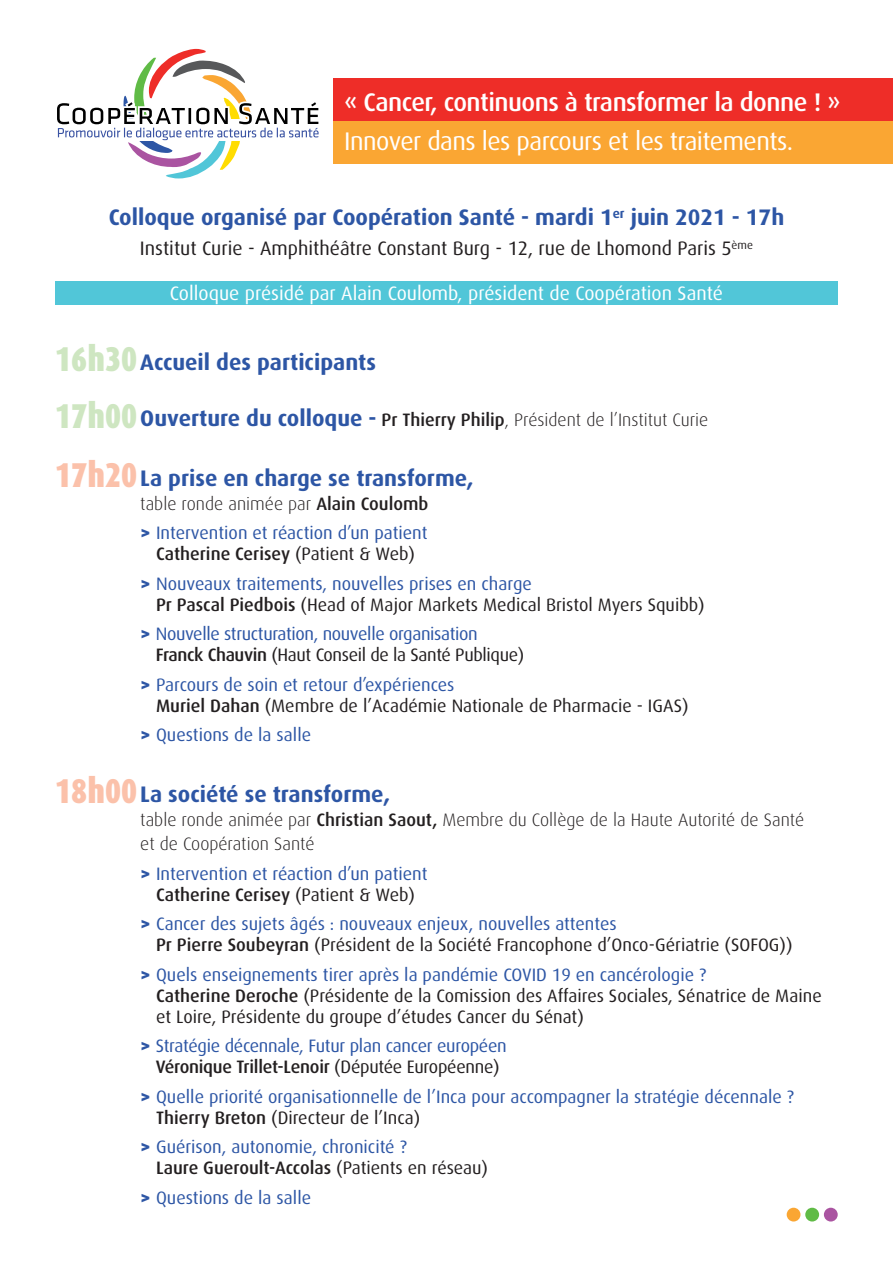
<style>
.page{position:relative;width:893px;height:1263px;background:#fff}
.page>*{position:absolute;margin:0;border:0;box-sizing:border-box;transform-origin:0 0}
.t1{font:900 34.5px/56.2px "Dax Condensed";color:#cee6c1}
.t2{font:900 34.5px "Dax Condensed";color:#fbc1aa}
.t3{font:500 25.5px "Dax";letter-spacing:-.02em;color:#fff}
.t4{font:25.5px "Dax";letter-spacing:-.02em;color:#fff}
.t5{font:700 22.5px "Dax";color:#2d56a5}
.t6{font:19.5px "Dax";color:#231f20}
.t7{font:19.5px "Dax";color:#fff}
.t8{font:18px/21px "Dax";color:#2d56a5}
.t9{font:18px/21px "Dax";color:#231f20}
.t10{font:300 18px/24px "Dax";color:#231f20}
.s1{font-weight:700;font-size:22.5px;color:#2d56a5}
.s2{font-weight:500}
.s3{font-weight:300;color:#231f20}
.s4{font-weight:500;color:#231f20}
.s5{font-weight:900}
.s6{color:#231f20}
.s7{font-weight:900;color:#2d56a5}
.s8{color:#2d56a5}
</style>
<div class="page">
<svg style="left:57px;top:49px;width:262px;height:129px"></svg>
<div style="left:334px;top:79px;width:559px;height:42px;background:#ee2d28"></div>
<div style="left:334px;top:121px;width:559px;height:43px;background:#faa633"></div>
<div style="left:55px;top:281px;width:783px;height:24px;background:#51c6d8"></div>
<div style="left:824px;top:1208px;width:14px;height:13px;background:#aa54a1;border-radius:50%"></div>
<div style="left:805px;top:1208px;width:14px;height:13px;background:#60bb46;border-radius:50%"></div>
<div style="left:787px;top:1208px;width:13px;height:13px;background:#faa633;border-radius:50%"></div>
<h2 class="t3" style="left:344px;top:88px;width:498px">« Cancer, continuons à transformer la donne ! »</h2>
<h2 class="t4" style="left:344px;top:127px;width:451px">Innover dans les parcours et les traitements.</h2>
<p class="t5" style="left:109px;top:205px;width:677px">Colloque organisé par Coopération Santé - mardi 1<sup>er</sup> juin 2021 - 17h</p>
<p class="t6" style="left:140px;top:238px;width:615px">Institut Curie - Amphithéâtre Constant Burg - 12, rue de Lhomond Paris 5<sup>ème</sup></p>
<p class="t7" style="left:170px;top:283px;width:555px">Colloque présidé par Alain Coulomb, président de Coopération Santé</p>
<h1 class="t1" style="left:55px;top:332px;width:83px">16h30<br>17h00</h1>
<h1 class="t2" style="left:55px;top:456px;width:83px">17h20</h1>
<p class="t5" style="left:140px;top:350px;width:237px">Accueil des participants</p>
<p class="t10" style="left:140px;top:408px;width:570px"><span class="s1">Ouverture du colloque -</span> <span class="s2">Pr Thierry Philip</span>, Président de l’Institut Curie</p>
<p class="t5" style="left:140px;top:465px;width:335px">La prise en charge se transforme,</p>
<p class="t8" style="left:140px;top:489px;width:290px;line-height:29.5px"><span class="s3">table ronde animée par</span> <span class="s4">Alain Coulomb </span><span class="s5">&gt;</span> Intervention et réaction d’un patient</p>
<p class="t8" style="left:140px;top:539px;width:393px;line-height:29.5px;text-indent:16px"><span class="s4">Catherine Cerisey</span> <span class="s6">(Patient &amp; Web)<br></span><span class="s5">&gt;</span> Nouveaux traitements, nouvelles prises en charge</p>
<p class="t9" style="left:140px;top:590px;width:566px;line-height:29.5px;text-indent:16px"><span class="s2">Pr Pascal Piedbois</span> (Head of Major Markets Medical Bristol Myers Squibb) <span class="s7">&gt;</span> <span class="s8">Nouvelle structuration, nouvelle organisation</span></p>
<p class="t8" style="left:140px;top:640px;width:385px;line-height:29.5px;text-indent:15px"><span class="s4">Franck Chauvin</span> <span class="s6">(Haut Conseil de la Santé Publique) </span><span class="s5">&gt;</span> Parcours de soin et retour d’expériences</p>
<p class="t9" style="left:140px;top:691px;width:550px;line-height:29.5px;text-indent:16px"><span class="s2">Muriel Dahan</span> (Membre de l’Académie Nationale de Pharmacie - IGAS) <span class="s7">&gt;</span> <span class="s8">Questions de la salle</span></p>
<p class="t5" style="left:140px;top:782px;width:251px">La société se transforme,</p>
<p class="t10" style="left:140px;top:808px;width:665px">table ronde animée par <span class="s2">Christian Saout,</span> Membre du Collège de la Haute Autorité de Santé et de Coopération Santé</p>
<p class="t8" style="left:140px;top:863px;width:289px;text-align:center"><span class="s5">&gt;</span> Intervention et réaction d’un patient<br><span class="s4">Catherine Cerisey</span> <span class="s6">(Patient &amp; Web)</span></p>
<p class="t9" style="left:156px;top:914px;width:638px;text-indent:-16px"><span class="s7">&gt;</span> <span class="s8">Cancer des sujets âgés : nouveaux enjeux, nouvelles attentes<br></span><span class="s2">Pr Pierre Soubeyran</span> (Président de la Société Francophone d’Onco-Gériatrie (SOFOG))</p>
<p class="t9" style="left:156px;top:964px;width:667px;text-indent:-16px"><span class="s7">&gt;</span> <span class="s8">Quels enseignements tirer après la pandémie COVID 19 en cancérologie ?<br></span><span class="s2">Catherine Deroche</span> (Présidente de la Comission des Affaires Sociales, Sénatrice de Maine et Loire, Présidente du groupe d’études Cancer du Sénat)</p>
<p class="t8" style="left:140px;top:1036px;width:368px;text-align:center"><span class="s5">&gt;</span> Stratégie décennale, Futur plan cancer européen<br><span class="s4">Véronique Trillet-Lenoir</span> <span class="s6">(Députée Européenne)</span></p>
<p class="t8" style="left:156px;top:1086px;width:639px;text-indent:-16px"><span class="s5">&gt;</span> Quelle priorité organisationnelle de l’Inca pour accompagner la stratégie décennale ?<br><span class="s4">Thierry Breton</span> <span class="s6">(Directeur de l’Inca)</span></p>
<p class="t8" style="left:156px;top:1137px;width:333px;text-indent:-16px"><span class="s5">&gt;</span> Guérison, autonomie, chronicité ?<br><span class="s4">Laure Gueroult-Accolas</span> <span class="s6">(Patients en réseau)</span></p>
<p class="t8" style="left:140px;top:1187px;width:172px"><span class="s5">&gt;</span> Questions de la salle</p>
<h1 class="t2" style="left:55px;top:772px;width:83px">18h00</h1>
</div>
